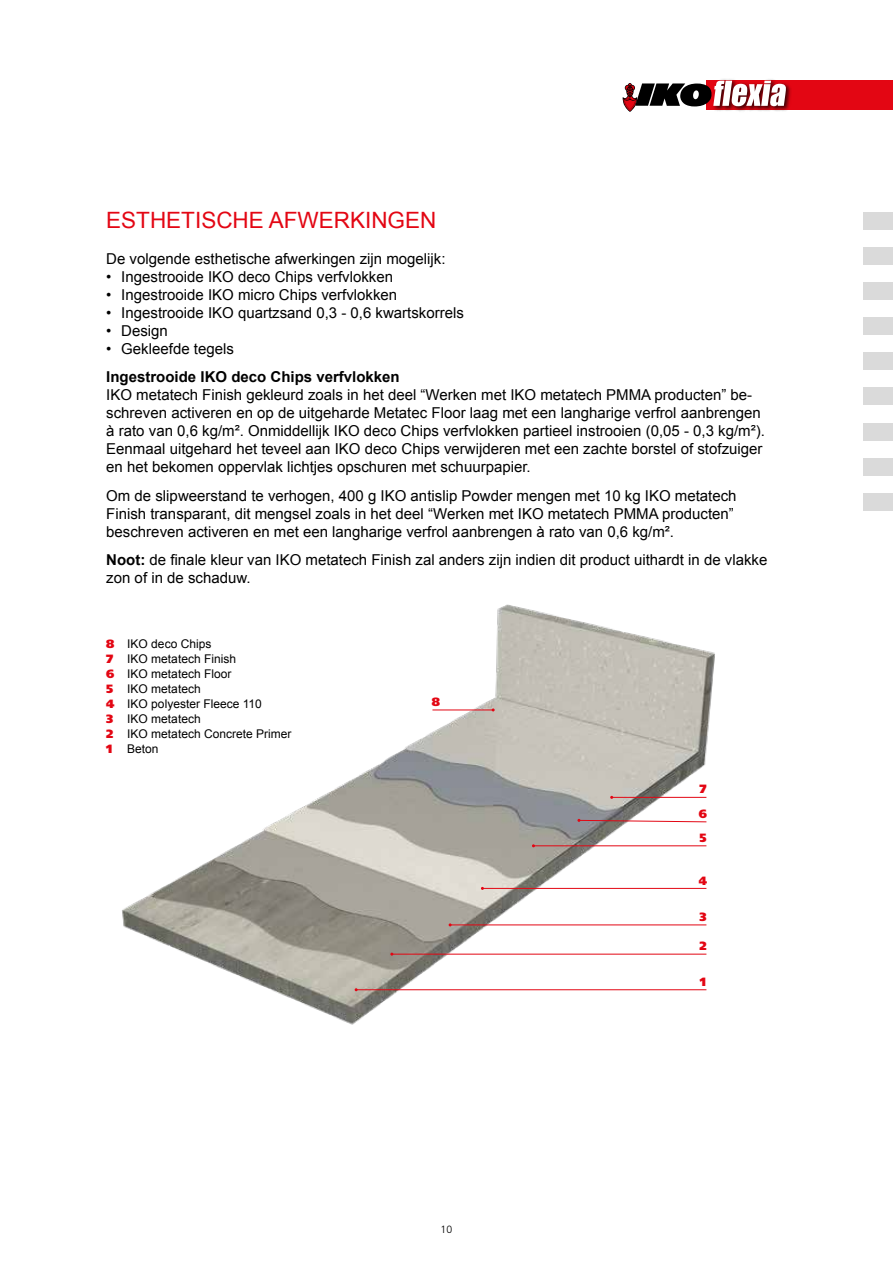
<style>
.page{position:relative;width:893px;height:1263px;background:#fff}
.page>*{position:absolute;margin:0;border:0;box-sizing:border-box;transform-origin:0 0}
.t1{font:22.5px "Arial";color:#e30613}
.t2{font:15px/18px "Arial";color:#000}
.t3{font:700 15px "Arial";color:#000}
.t4{font:12px/15px "Arial";color:#000}
.t5{font:900 12px "Frutiger";color:#e30613}
.t6{font:300 10.5px "Frutiger";color:#000}
.s1{font-weight:700}
.s2{font-family:"Frutiger";font-weight:900;color:#e30613}
</style>
<div class="page">
<div style="left:863px;top:213px;width:30px;height:17px;background:#dadada"></div>
<div style="left:863px;top:248px;width:30px;height:17px;background:#dadada"></div>
<div style="left:863px;top:283px;width:30px;height:17px;background:#dadada"></div>
<div style="left:863px;top:318px;width:30px;height:17px;background:#dadada"></div>
<div style="left:863px;top:353px;width:30px;height:17px;background:#dadada"></div>
<div style="left:863px;top:388px;width:30px;height:17px;background:#dadada"></div>
<div style="left:863px;top:423px;width:30px;height:17px;background:#dadada"></div>
<div style="left:863px;top:458px;width:30px;height:17px;background:#dadada"></div>
<div style="left:863px;top:493px;width:30px;height:17px;background:#dadada"></div>
<hr style="left:707px;top:106px;width:186px;height:4px;background:#e30613">
<hr style="left:707px;top:101px;width:186px;height:4px;background:#e30613">
<div style="left:707px;top:95px;width:186px;height:5px;background:#e30613"></div>
<hr style="left:707px;top:90px;width:186px;height:4px;background:#e30613">
<hr style="left:707px;top:85px;width:186px;height:4px;background:#e30613">
<hr style="left:707px;top:80px;width:186px;height:4px;background:#e30613">
<img style="left:719px;top:79px;width:75px;height:32px">
<svg style="left:622px;top:81px;width:164px;height:31px"></svg>
<img style="left:122px;top:604px;width:593px;height:421px">
<svg style="left:577px;top:819px;width:130px;height:4px"></svg>
<hr style="left:450px;top:924px;width:256px;height:1px;background:#e30613">
<hr style="left:432px;top:710px;width:61px;height:1px;background:#e30613">
<hr style="left:612px;top:797px;width:94px;height:1px;background:#e30613">
<hr style="left:482px;top:888px;width:224px;height:1px;background:#e30613">
<hr style="left:533px;top:845px;width:173px;height:1px;background:#e30613">
<hr style="left:392px;top:954px;width:314px;height:1px;background:#e30613">
<hr style="left:356px;top:989px;width:350px;height:1px;background:#e30613">
<h1 class="t1" style="left:106px;top:205px;width:332px">ESTHETISCHE AFWERKINGEN</h1>
<p class="t2" style="left:106px;top:249px;width:341px">De volgende esthetische afwerkingen zijn mogelijk:</p>
<p class="t2" style="left:106px;top:267px;width:288px">• Ingestrooide IKO deco Chips verfvlokken</p>
<p class="t2" style="left:106px;top:285px;width:292px">• Ingestrooide IKO micro Chips verfvlokken</p>
<p class="t2" style="left:106px;top:303px;width:359px">• Ingestrooide IKO quartzsand 0,3 - 0,6 kwartskorrels</p>
<p class="t2" style="left:106px;top:321px;width:63px">• Design</p>
<p class="t2" style="left:106px;top:339px;width:129px">• Gekleefde tegels</p>
<p class="t3" style="left:106px;top:367px;width:295px">Ingestrooide IKO deco Chips verfvlokken</p>
<p class="t2" style="left:106px;top:386px;width:660px">IKO metatech Finish gekleurd zoals in het deel “Werken met IKO metatech PMMA producten” be&shy;schreven activeren en op de uitgeharde Metatec Floor laag met een langharige verfrol aanbrengen à rato van 0,6 kg/m². Onmiddellijk IKO deco Chips verfvlokken partieel instrooien (0,05 - 0,3 kg/m²).<br>Eenmaal uitgehard het teveel aan IKO deco Chips verwijderen met een zachte borstel of stofzuiger en het bekomen oppervlak lichtjes opschuren met schuurpapier.</p>
<p class="t2" style="left:106px;top:486px;width:632px">Om de slipweerstand te verhogen, 400 g IKO antislip Powder mengen met 10 kg IKO metatech<br>Finish transparant, dit mengsel zoals in het deel “Werken met IKO metatech PMMA producten” beschreven activeren en met een langharige verfrol aanbrengen à rato van 0,6 kg/m².</p>
<p class="t2" style="left:106px;top:551px;width:663px"><span class="s1">Noot:</span> de finale kleur van IKO metatech Finish zal anders zijn indien dit product uithardt in de vlakke zon of in de schaduw.</p>
<p class="t4" style="left:106px;top:637px;width:187px"><span class="s2">8</span> IKO deco Chips<br><span class="s2">7</span> IKO metatech Finish<br><span class="s2">6</span> IKO metatech Floor<br><span class="s2">5</span> IKO metatech<br><span class="s2">4</span> IKO polyester Fleece 110<br><span class="s2">3</span> IKO metatech<br><span class="s2">2</span> IKO metatech Concrete Primer<br><span class="s2">1</span> Beton</p>
<p class="t5" style="left:432px;top:694px;width:10px">8</p>
<p class="t6" style="left:441px;top:1224px;width:13px">10</p>
<p class="t5" style="left:699px;top:781px;width:9px">7</p>
<p class="t5" style="left:699px;top:806px;width:10px">6</p>
<p class="t5" style="left:699px;top:830px;width:9px">5</p>
<p class="t5" style="left:699px;top:873px;width:10px">4</p>
<p class="t5" style="left:699px;top:909px;width:9px">3</p>
<p class="t5" style="left:699px;top:939px;width:9px">2</p>
<p class="t5" style="left:700px;top:974px;width:8px">1</p>
</div>
